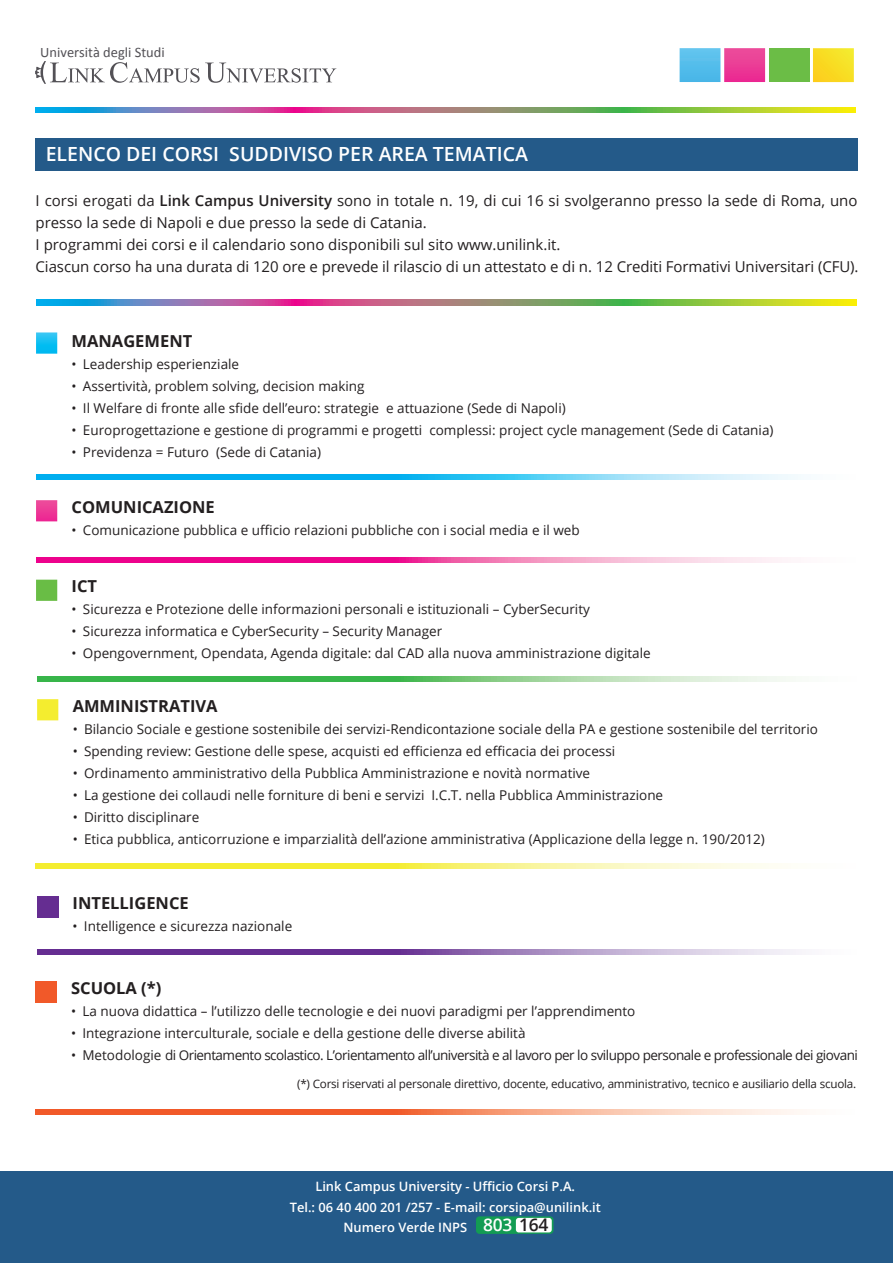
<style>
.page{position:relative;width:893px;height:1263px;background:#fff}
.page>*{position:absolute;margin:0;border:0;box-sizing:border-box;transform-origin:0 0}
.t1{font:600 19.5px "Open Sans";color:#fff}
.t2{font:700 16.5px "Open Sans";color:#231f20}
.t3{font:15px/22px "Open Sans";color:#231f20}
.t4{font:14.4px "Calibri";color:#535156}
.t5{font:13.5px "Open Sans";color:#231f20}
.t6{font:13.5px "Open Sans";letter-spacing:-.04em;color:#231f20}
.t7{font:600 12.9px/20.4px "Open Sans";color:#fff;text-align:center}
.t8{font:11.7px "Open Sans";letter-spacing:-.02em;color:#231f20}
.s1{font-weight:600}
.s2{font-size:17.4px}
.s3{font-size:17.4px;color:#231f20}
</style>
<div class="page">
<div style="left:769px;top:48px;width:41px;height:34px;background:#6bbd46"></div>
<svg style="left:680px;top:48px;width:85px;height:34px;background:#a482c3"></svg>
<svg style="left:813px;top:48px;width:41px;height:34px"></svg>
<svg style="left:35px;top:61px;width:301px;height:23px"></svg>
<div style="left:0;top:1172px;width:893px;height:91px;background:#245a89"></div>
<div style="left:476px;top:1216px;width:77px;height:18px;background:#139c53;border-radius:3px"></div>
<div style="left:516px;top:1218px;width:36px;height:14px;background:#fff;border-radius:3px"></div>
<svg style="left:36px;top:107px;width:820px;height:5px;background:#959278"></svg>
<div style="left:36px;top:139px;width:821px;height:31px;background:#245a89"></div>
<svg style="left:36px;top:300px;width:820px;height:5px;background:#949278"></svg>
<svg style="left:36px;top:500px;width:21px;height:21px"></svg>
<svg style="left:36px;top:580px;width:21px;height:21px"></svg>
<svg style="left:36px;top:332px;width:21px;height:22px"></svg>
<svg style="left:36px;top:475px;width:765px;height:4px;background:#46c5f3"></svg>
<svg style="left:36px;top:557px;width:752px;height:5px;background:#f156ad"></svg>
<svg style="left:37px;top:677px;width:756px;height:5px;background:#76c97e"></svg>
<svg style="left:37px;top:699px;width:21px;height:21px"></svg>
<svg style="left:37px;top:896px;width:21px;height:21px"></svg>
<svg style="left:37px;top:949px;width:765px;height:5px;background:#916ab0"></svg>
<svg style="left:36px;top:863px;width:746px;height:5px;background:#f6f170"></svg>
<svg style="left:36px;top:981px;width:21px;height:22px"></svg>
<svg style="left:35px;top:1110px;width:768px;height:4px;background:#f58c68"></svg>
<p class="t4" style="left:40px;top:44px;width:126px">Università degli Studi</p>
<h1 class="t1" style="left:46px;top:141px;width:484px">ELENCO DEI CORSI SUDDIVISO PER AREA TEMATICA</h1>
<p class="t3" style="left:36px;top:189px;width:824px">I corsi erogati da <span class="s1">Link Campus University</span> sono in totale n. 19, di cui 16 si svolgeranno presso la sede di Roma, uno presso la sede di Napoli e due presso la sede di Catania.<br>I programmi dei corsi e il calendario sono disponibili sul sito www.unilink.it.<br>Ciascun corso ha una durata di 120 ore e prevede il rilascio di un attestato e di n. 12 Crediti Formativi Universitari (CFU).</p>
<p class="t2" style="left:72px;top:329px;width:122px">MANAGEMENT</p>
<p class="t5" style="left:72px;top:354px;width:169px">• Leadership esperienziale</p>
<p class="t5" style="left:72px;top:377px;width:295px">• Assertività, problem solving, decision making</p>
<p class="t5" style="left:72px;top:399px;width:496px">• Il Welfare di fronte alle sfide dell’euro: strategie e attuazione (Sede di Napoli)</p>
<p class="t5" style="left:72px;top:421px;width:703px">• Europrogettazione e gestione di programmi e progetti complessi: project cycle management (Sede di Catania)</p>
<p class="t5" style="left:72px;top:443px;width:251px">• Previdenza = Futuro (Sede di Catania)</p>
<p class="t2" style="left:72px;top:495px;width:145px">COMUNICAZIONE</p>
<p class="t5" style="left:72px;top:521px;width:510px">• Comunicazione pubblica e ufficio relazioni pubbliche con i social media e il web</p>
<p class="t2" style="left:72px;top:574px;width:27px">ICT</p>
<p class="t5" style="left:72px;top:600px;width:520px">• Sicurezza e Protezione delle informazioni personali e istituzionali – CyberSecurity</p>
<p class="t5" style="left:72px;top:622px;width:372px">• Sicurezza informatica e CyberSecurity – Security Manager</p>
<p class="t5" style="left:72px;top:644px;width:581px">• Opengovernment, Opendata, Agenda digitale: dal CAD alla nuova amministrazione digitale</p>
<p class="t2" style="left:73px;top:694px;width:146px">AMMINISTRATIVA</p>
<p class="t5" style="left:73px;top:720px;width:747px">• Bilancio Sociale e gestione sostenibile dei servizi-Rendicontazione sociale della PA e gestione sostenibile del territorio</p>
<p class="t5" style="left:73px;top:742px;width:544px">• Spending review: Gestione delle spese, acquisti ed efficienza ed efficacia dei processi</p>
<p class="t5" style="left:73px;top:764px;width:519px">• Ordinamento amministrativo della Pubblica Amministrazione e novità normative</p>
<p class="t5" style="left:73px;top:786px;width:592px">• La gestione dei collaudi nelle forniture di beni e servizi I.C.T. nella Pubblica Amministrazione</p>
<p class="t5" style="left:73px;top:808px;width:128px">• Diritto disciplinare</p>
<p class="t5" style="left:73px;top:830px;width:694px">• Etica pubblica, anticorruzione e imparzialità dell’azione amministrativa (Applicazione della legge n. 190/2012)</p>
<p class="t2" style="left:73px;top:891px;width:118px">INTELLIGENCE</p>
<p class="t5" style="left:73px;top:917px;width:221px">• Intelligence e sicurezza nazionale</p>
<p class="t2" style="left:71px;top:976px;width:92px">SCUOLA (*)</p>
<p class="t5" style="left:71px;top:1002px;width:566px">• La nuova didattica – l’utilizzo delle tecnologie e dei nuovi paradigmi per l’apprendimento</p>
<p class="t5" style="left:71px;top:1024px;width:456px">• Integrazione interculturale, sociale e della gestione delle diverse abilità</p>
<p class="t6" style="left:71px;top:1046px;width:788px">• Metodologie di Orientamento scolastico. L’orientamento all’università e al lavoro per lo sviluppo personale e professionale dei giovani</p>
<p class="t8" style="left:297px;top:1075px;width:561px">(*) Corsi riservati al personale direttivo, docente, educativo, amministrativo, tecnico e ausiliario della scuola.</p>
<p class="t7" style="left:290px;top:1176px;width:313px">Link Campus University - Ufficio Corsi P.A.<br>Tel.: 06 40 400 201 /257 - E-mail: corsipa@unilink.it<br>Numero Verde INPS <span class="s2">803</span> <span class="s3">164</span></p>
</div>
